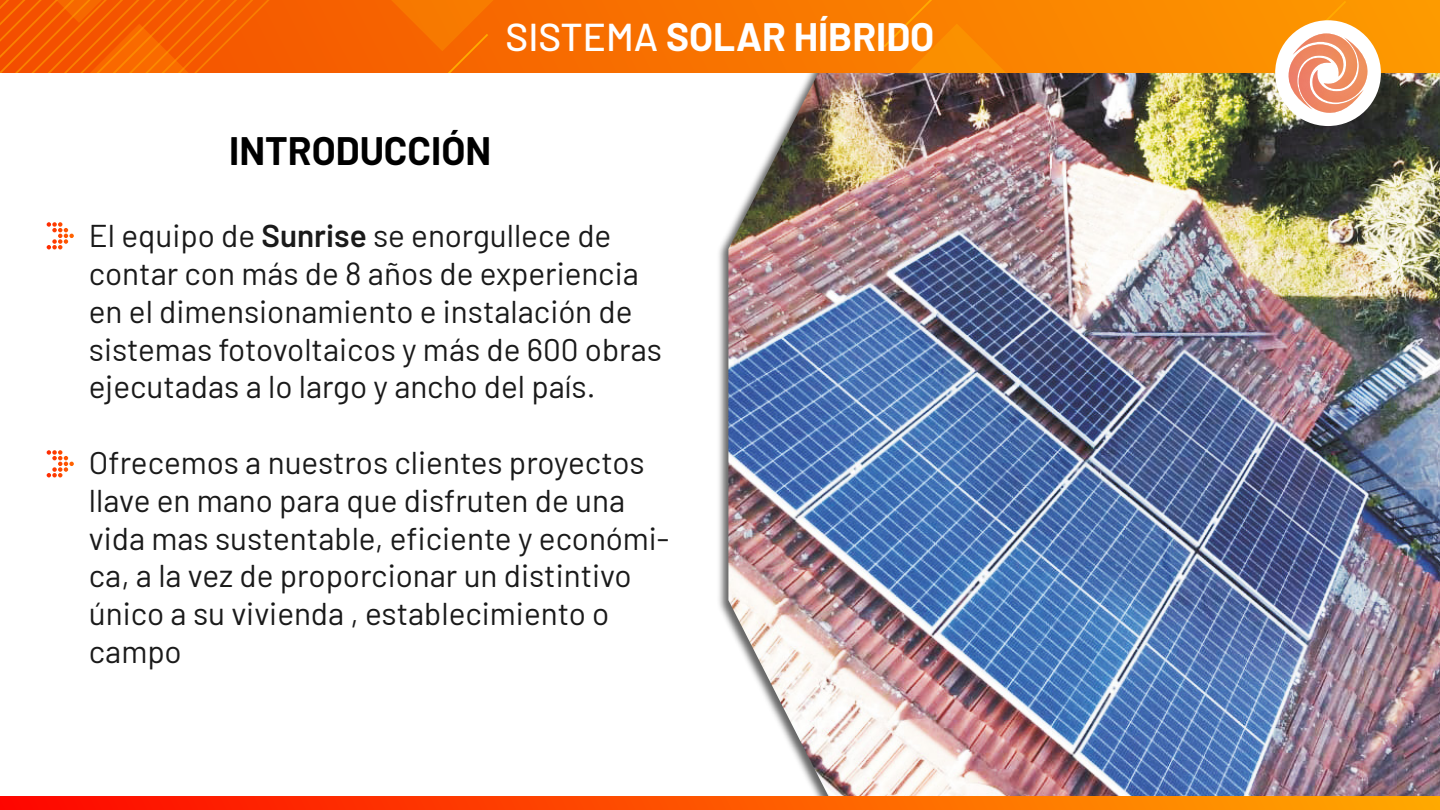
<style>
.page{position:relative;width:1440px;height:810px;background:#fff}
.page>*{position:absolute;margin:0;border:0;box-sizing:border-box;transform-origin:0 0}
.t1{font:700 38.78px "Barlow";color:#fff}
.t2{font:700 38.78px "Barlow";color:#000}
.t3{font:31.5px/37.8px "Barlow";color:#1a1a1a}
.s1{font-weight:500}
.s2{font-weight:600}
</style>
<div class="page">
<img style="left:728px;top:73px;width:712px;height:724px">
<svg style="left:47px;top:222px;width:27px;height:27px"></svg>
<svg style="left:47px;top:450px;width:27px;height:27px"></svg>
<svg style="left:0;top:797px;width:1440px;height:13px;background:#fe5700"></svg>
<div style="left:0;top:1px;width:1440px;height:72px;background:#fb8d00"></div>
<div style="left:634px;top:1px;width:186px;height:72px;background:#f87400"></div>
<svg style="left:0;top:1px;width:634px;height:72px;background:#f66300"></svg>
<svg style="left:820px;top:1px;width:209px;height:72px"></svg>
<div style="left:1275px;top:20px;width:106px;height:106px;background:#fff;border-radius:50%"></div>
<svg style="left:1274px;top:1px;width:99px;height:117px"></svg>
<p class="t1" style="left:506px;top:8px;width:430px"><span class="s1">SISTEMA</span> SOLAR HÍBRIDO</p>
<p class="t2" style="left:229px;top:122px;width:264px">INTRODUCCIÓN</p>
<p class="t3" style="left:89px;top:215px;width:575px">El equipo de <span class="s2">Sunrise</span> se enorgullece de contar con más de 8 años de experiencia en el dimensionamiento e instalación de sistemas fotovoltaicos y más de 600 obras ejecutadas a lo largo y ancho del país.</p>
<p class="t3" style="left:89px;top:441px;width:582px">Ofrecemos a nuestros clientes proyectos llave en mano para que disfruten de una vida mas sustentable, eficiente y económi&shy;ca, a la vez de proporcionar un distintivo único a su vivienda , establecimiento o campo</p>
</div>
